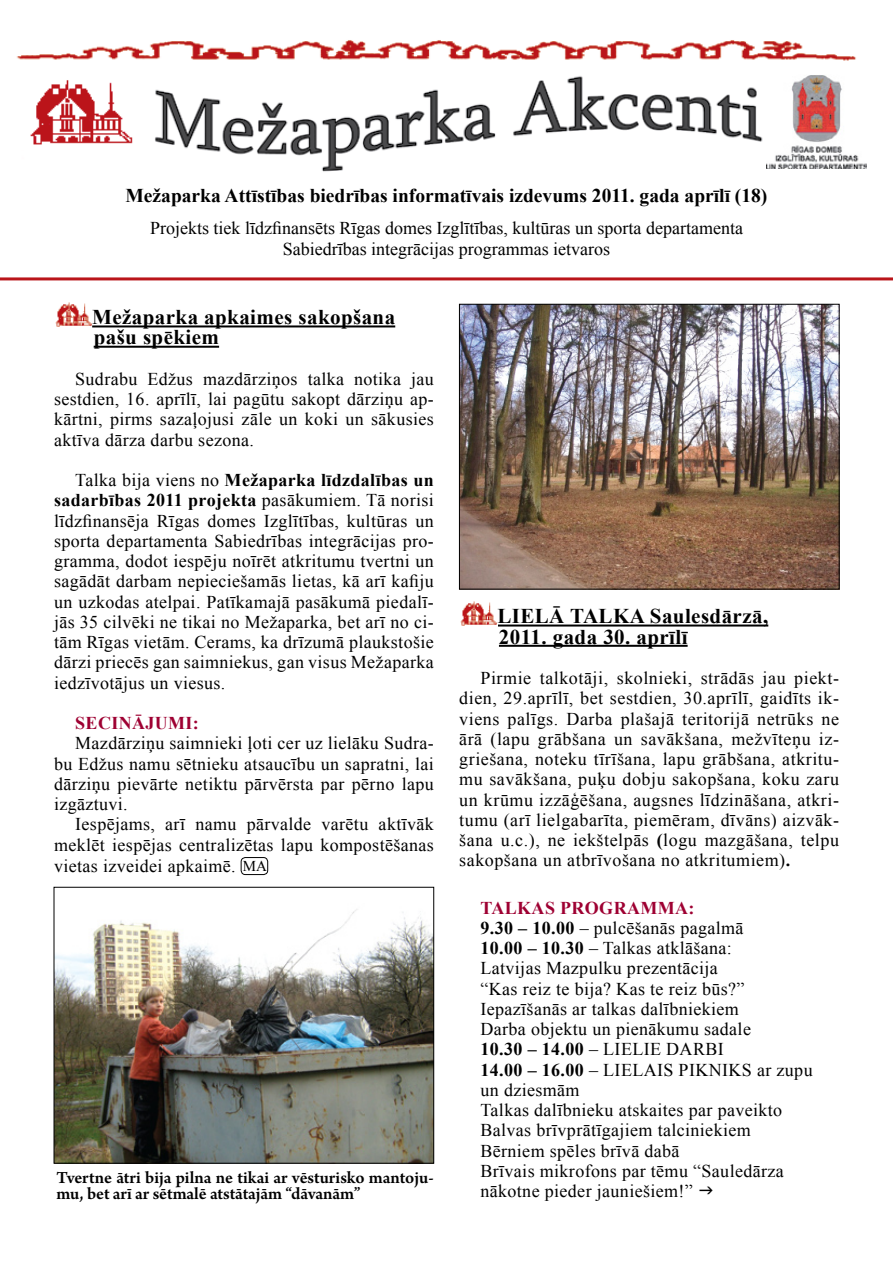
<style>
.page{position:relative;width:893px;height:1263px;background:#fff}
.page>*{position:absolute;margin:0;border:0;box-sizing:border-box;transform-origin:0 0}
.t1{font:700 21px/20.2px "Times New Roman";letter-spacing:.02em;color:#000}
.t2{font:700 19.5px "Times New Roman";color:#000}
.t3{font:18px/20.2px "Times New Roman";letter-spacing:.02em;color:#000;text-align:justify}
.t4{font:18px/21.6px "Times New Roman";color:#000;text-align:center}
.t5{font:600 18px/16.5px "Arno Pro";letter-spacing:-.005em;color:#000}
.t6{font:700 18px "Times New Roman";letter-spacing:.02em;color:#9e0032}
.s1{font-weight:700}
.s2{font-size:15px}
.s3{font-weight:700;color:#9e0032}
</style>
<div class="page">
<img style="left:16px;top:40px;width:851px;height:132px">
<img style="left:21px;top:77px;width:118px;height:73px">
<img style="left:767px;top:75px;width:99px;height:94px">
<hr style="left:92px;top:325px;width:303px;height:2px;background:#000">
<hr style="left:94px;top:346px;width:125px;height:2px;background:#000">
<img style="left:55px;top:302px;width:37px;height:25px">
<div style="left:241px;top:857px;width:27px;height:18px;border:1px solid #000;border-radius:4px"></div>
<hr style="left:497px;top:624px;width:271px;height:2px;background:#000">
<hr style="left:499px;top:645px;width:189px;height:2px;background:#000">
<img style="left:460px;top:601px;width:37px;height:25px">
<img style="left:56px;top:909px;width:376px;height:252px">
<div style="left:54px;top:887px;width:380px;height:276px;border:1px solid #000"></div>
<img style="left:461px;top:306px;width:376px;height:281px">
<div style="left:459px;top:304px;width:380px;height:285px;border:1px solid #000"></div>
<hr style="left:0;top:277px;width:893px;height:3px;background:#ba151a">
<p class="t2" style="left:126px;top:182px;width:643px">Mežaparka Attīstības biedrības informatīvais izdevums 2011. gada aprīlī (18)</p>
<p class="t4" style="left:150px;top:217px;width:594px">Projekts tiek līdzfinansēts Rīgas domes Izglītības, kultūras un sporta departamenta<br>Sabiedrības integrācijas programmas ietvaros</p>
<p class="t1" style="left:92px;top:306px;width:305px">Mežaparka apkaimes sakopšana pašu spēkiem</p>
<p class="t3" style="left:54px;top:368px;width:381px;text-indent:21px">Sudrabu Edžus mazdārziņos talka notika jau sestdien, 16. aprīlī, lai pagūtu sakopt dārziņu ap&shy;kārtni, pirms sazaļojusi zāle un koki un sākusies aktīva dārza darbu sezona.</p>
<p class="t3" style="left:54px;top:470px;width:381px;text-indent:21px">Talka bija viens no <span class="s1">Mežaparka līdzdalības un sadarbības 2011 projekta</span> pasākumiem. Tā norisi līdzfinansēja Rīgas domes Izglītības, kultūras un sporta departamenta Sabiedrības integrācijas pro&shy;gramma, dodot iespēju noīrēt atkritumu tvertni un sagādāt darbam nepieciešamās lietas, kā arī kafiju un uzkodas atelpai. Patīkamajā pasākumā piedalī&shy;jās 35 cilvēki ne tikai no Mežaparka, bet arī no ci&shy;tām Rīgas vietām. Cerams, ka drīzumā plaukstošie dārzi priecēs gan saimniekus, gan visus Mežaparka iedzīvotājus un viesus.</p>
<p class="t6" style="left:75px;top:711px;width:125px">Secinājumi:</p>
<p class="t3" style="left:54px;top:733px;width:381px;text-indent:21px">Mazdārziņu saimnieki ļoti cer uz lielāku Sudra&shy;bu Edžus namu sētnieku atsaucību un sapratni, lai dārziņu pievārte netiktu pārvērsta par pērno lapu izgāztuvi.</p>
<p class="t3" style="left:54px;top:814px;width:381px;line-height:20.7px;text-indent:21px">Iespējams, arī namu pārvalde varētu aktīvāk meklēt iespējas centralizētas lapu kompostēšanas vietas izveidei apkaimē. <span class="s2">MA</span></p>
<p class="t5" style="left:56px;top:1170px;width:379px">Tvertne ātri bija pilna ne tikai ar vēsturisko mantoju&shy;mu, bet arī ar sētmalē atstātajām “dāvanām”</p>
<p class="t1" style="left:497px;top:606px;width:272px">LIELĀ TALKA Saulesdārzā,<br>2011. gada 30. aprīlī</p>
<p class="t3" style="left:459px;top:668px;width:381px;text-indent:21px">Pirmie talkotāji, skolnieki, strādās jau piekt&shy;dien, 29.aprīlī, bet sestdien, 30.aprīlī, gaidīts ik&shy;viens palīgs. Darba plašajā teritorijā netrūks ne ārā (lapu grābšana un savākšana, mežvīteņu iz&shy;griešana, noteku tīrīšana, lapu grābšana, atkritu&shy;mu savākšana, puķu dobju sakopšana, koku zaru un krūmu izzāģēšana, augsnes līdzināšana, atkri&shy;tumu (arī lielgabarīta, piemēram, dīvāns) aizvāk&shy;šana u.c.), ne iekštelpās <span class="s1">(</span>logu mazgāšana, telpu sakopšana un atbrīvošana no atkritumiem)<span class="s1">.</span></p>
<p class="t6" style="left:480px;top:895px;width:25px">Talkas</p>
<p class="t6" style="left:560px;top:895px;width:83px">programma</p>
<p class="t3" style="left:480px;top:897px;width:334px;text-align:left;text-indent:208px"><span class="s3">:<br></span><span class="s1">9.30 – 10.00</span> – pulcēšanās pagalmā<br><span class="s1">10.00 – 10.30</span> – Talkas atklāšana:<br>Latvijas Mazpulku prezentācija<br>“Kas reiz te bija? Kas te reiz būs?”<br>Iepazīšanās ar talkas dalībniekiem<br>Darba objektu un pienākumu sadale<br><span class="s1">10.30 – 14.00</span> – LIELIE DARBI<br><span class="s1">14.00 – 16.00</span> – LIELAIS PIKNIKS ar zupu un dziesmām<br>Talkas dalībnieku atskaites par paveikto<br>Balvas brīvprātīgajiem talciniekiem<br>Bērniem spēles brīvā dabā<br>Brīvais mikrofons par tēmu “Sauledārza nākotne pieder jauniešiem!”</p>
</div>
